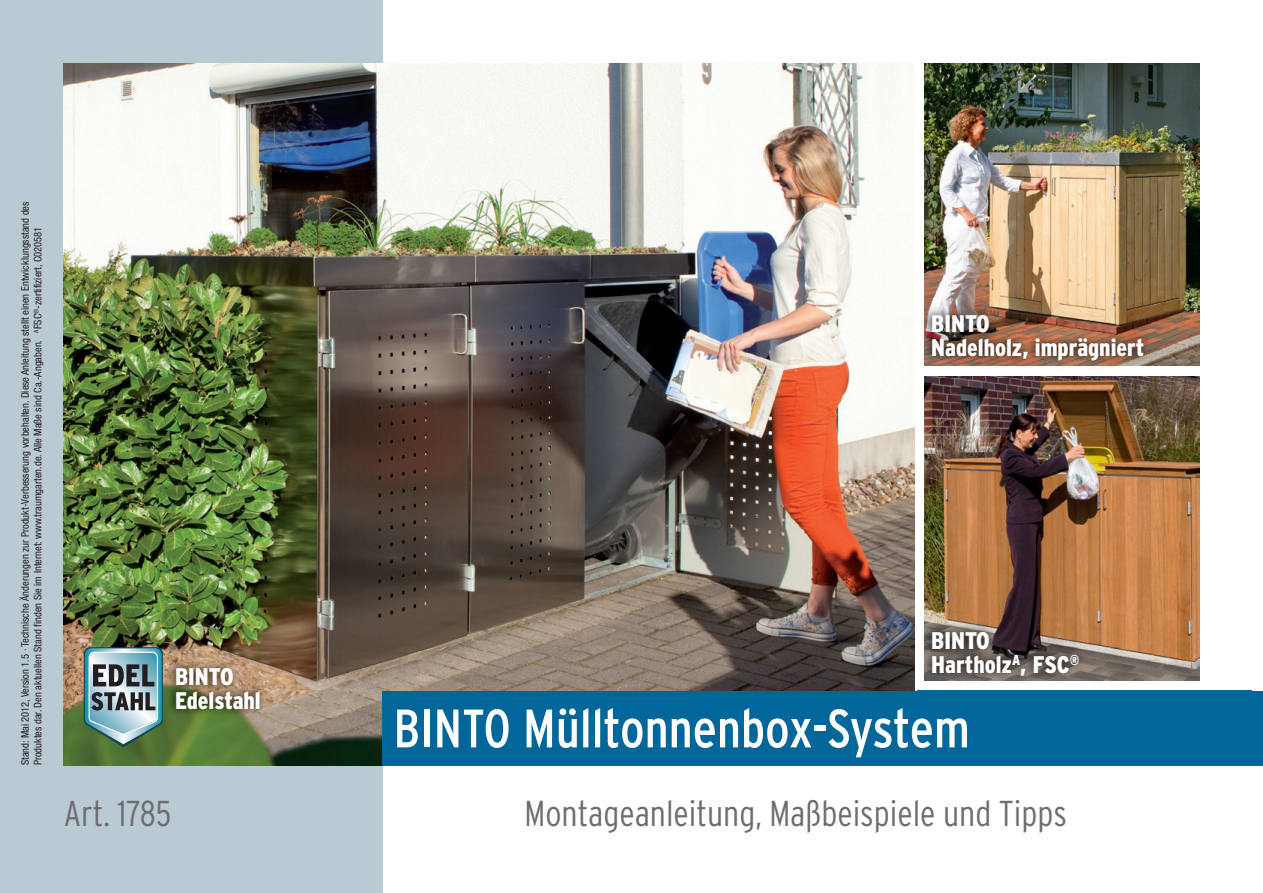
<style>
.page{position:relative;width:1263px;height:893px;background:#fff}
.page>*{position:absolute;margin:0;border:0;box-sizing:border-box;transform-origin:0 0}
.t1{font:condensed 54px "Interstate";color:#fff}
.t2{font:300 condensed 36px "Interstate";color:#6c6d70}
.t3{font:900 condensed 24px/24px "Interstate";color:#fff}
.t4{font:condensed 10.5px/12.6px "Helvetica Neue";color:#231f20}
</style>
<div class="page">
<div style="left:0;top:0;width:383px;height:893px;background:#bacad2"></div>
<img style="left:64px;top:64px;width:850px;height:701px">
<img style="left:925px;top:64px;width:274px;height:234px">
<img style="left:925px;top:378px;width:275px;height:237px">
<div style="left:383px;top:691px;width:880px;height:74px;background:#01669a"></div>
<img style="left:163px;top:651px;width:332px;height:80px">
<img style="left:917px;top:615px;width:335px;height:76px">
<img style="left:925px;top:615px;width:274px;height:65px">
<img style="left:923px;top:298px;width:277px;height:80px">
<img style="left:925px;top:298px;width:274px;height:68px">
<img style="left:925px;top:376px;width:274px;height:2px">
<svg style="left:84px;top:647px;width:79px;height:100px;background:#7a9a9d"></svg>
<p class="t4" style="left:20px;top:765px;width:565px;rotate:-90deg">Stand: Mai 2012, Version 1.5 · Technische Änderungen zur Produkt-Verbesserung vorbehalten. Diese Anleitung stellt einen Entwicklungsstand des<br>Produktes dar. Den aktuellen Stand finden Sie im Internet: www.traumgarten.de. Alle Maße sind Ca.-Angaben. <sup>A</sup> FSC<sup>®</sup>-zertifiziert, C020581</p>
<h3 class="t3" style="left:175px;top:666px;width:87px">BINTO<br>Edelstahl</h3>
<h2 class="t2" style="left:64px;top:800px;width:109px">Art. 1785</h2>
<h3 class="t3" style="left:931px;top:313px;width:215px">BINTO<br>Nadelholz, imprägniert</h3>
<h3 class="t3" style="left:931px;top:630px;width:149px">BINTO<br>Hartholz<sup>A</sup>, FSC<sup>®</sup></h3>
<h1 class="t1" style="left:393px;top:708px;width:578px">BINTO Mülltonnenbox-System</h1>
<h2 class="t2" style="left:525px;top:800px;width:544px">Montageanleitung, Maßbeispiele und Tipps</h2>
</div>
